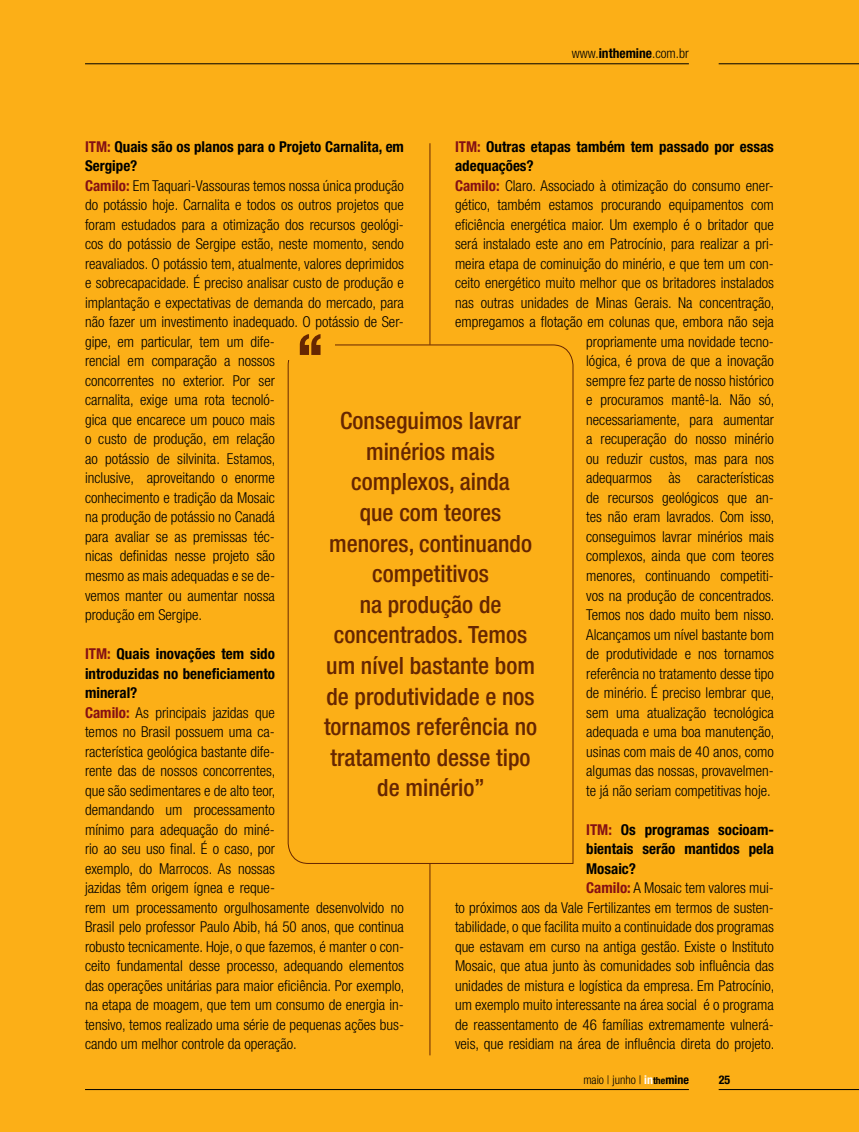
<style>
.page{position:relative;width:859px;height:1132px;background:#fff}
.page>*{position:absolute;margin:0;border:0;box-sizing:border-box;transform-origin:0 0}
.t1{font:500 condensed 23.85px/30.6px "Helvetica Neue LT Std";color:#662601;text-align:center}
.t2{font:300 condensed 15px/19.5px "Helvetica Neue LT Std";color:#000}
.t3{font:700 condensed 15px "Helvetica Neue LT Std";color:#000}
.t4{font:300 condensed 13.5px "Helvetica Neue LT Std";color:#000}
.t5{font:300 condensed 12px "Helvetica Neue LT Std";color:#000}
.t6{font:700 condensed 12px "Helvetica Neue LT Std";color:#000}
.s1{font-weight:700}
.s2{color:#851013}
.s3{font-weight:700;color:#851013}
.s4{font-weight:700;color:#fff}
.s5{font-weight:700;font-size:9.75px}
</style>
<div class="page">
<div style="left:0;top:0;width:859px;height:1131px;background:#fcaf17"></div>
<hr style="left:85px;top:63px;width:604px;height:1px;background:#000">
<hr style="left:719px;top:63px;width:140px;height:1px;background:#000">
<hr style="left:85px;top:1088px;width:604px;height:1px;background:#000">
<hr style="left:719px;top:1088px;width:140px;height:1px;background:#000">
<svg style="left:287px;top:344px;width:287px;height:520px"></svg>
<div style="left:286px;top:330px;width:49px;height:29px;background:#fcaf17"></div>
<svg style="left:300px;top:334px;width:21px;height:21px"></svg>
<hr style="left:429px;top:863px;width:1px;height:191px;background:#662601">
<hr style="left:429px;top:143px;width:1px;height:201px;background:#662601">
<p class="t4" style="left:572px;top:46px;width:118px">www.<span class="s1">inthemine</span>.com.br</p>
<p class="t3" style="left:455px;top:137px;width:320px"><span class="s2">ITM:</span> Outras etapas também tem passado por essas</p>
<p class="t3" style="left:455px;top:157px;width:80px">adequações?</p>
<p class="t2" style="left:455px;top:175px;width:320px"><span class="s3">Camilo:</span> Claro. Associado à otimização do consumo ener-</p>
<p class="t2" style="left:455px;top:195px;width:320px">gético, também estamos procurando equipamentos com</p>
<p class="t2" style="left:455px;top:214px;width:320px">eficiência energética maior. Um exemplo é o britador que</p>
<p class="t2" style="left:455px;top:234px;width:320px">será instalado este ano em Patrocínio, para realizar a pri-</p>
<p class="t2" style="left:455px;top:253px;width:320px">meira etapa de cominuição do minério, e que tem um con-</p>
<p class="t2" style="left:455px;top:273px;width:320px">ceito energético muito melhor que os britadores instalados</p>
<p class="t2" style="left:455px;top:292px;width:321px">nas outras unidades de Minas Gerais. Na concentração,</p>
<p class="t2" style="left:455px;top:312px;width:320px">empregamos a flotação em colunas que, embora não seja</p>
<p class="t2" style="left:586px;top:331px;width:189px">propriamente uma novidade tecno-</p>
<p class="t2" style="left:586px;top:351px;width:189px">lógica, é prova de que a inovação</p>
<p class="t2" style="left:586px;top:370px;width:189px">sempre fez parte de nosso histórico</p>
<p class="t2" style="left:586px;top:390px;width:190px">e procuramos mantê-la. Não só,</p>
<p class="t2" style="left:586px;top:409px;width:189px">necessariamente, para aumentar</p>
<p class="t2" style="left:586px;top:429px;width:189px">a recuperação do nosso minério</p>
<p class="t2" style="left:586px;top:448px;width:189px">ou reduzir custos, mas para nos</p>
<p class="t2" style="left:586px;top:468px;width:189px">adequarmos às características</p>
<p class="t2" style="left:586px;top:487px;width:189px">de recursos geológicos que an-</p>
<p class="t2" style="left:586px;top:507px;width:190px">tes não eram lavrados. Com isso,</p>
<p class="t2" style="left:586px;top:526px;width:189px">conseguimos lavrar minérios mais</p>
<p class="t2" style="left:586px;top:546px;width:189px">complexos, ainda que com teores</p>
<p class="t2" style="left:586px;top:565px;width:189px">menores, continuando competiti-</p>
<p class="t2" style="left:586px;top:585px;width:190px">vos na produção de concentrados.</p>
<p class="t2" style="left:586px;top:604px;width:190px">Temos nos dado muito bem nisso.</p>
<p class="t2" style="left:586px;top:624px;width:189px">Alcançamos um nível bastante bom</p>
<p class="t2" style="left:586px;top:643px;width:189px">de produtividade e nos tornamos</p>
<p class="t2" style="left:586px;top:663px;width:189px">referência no tratamento desse tipo</p>
<p class="t2" style="left:586px;top:682px;width:190px">de minério. É preciso lembrar que,</p>
<p class="t2" style="left:586px;top:702px;width:189px">sem uma atualização tecnológica</p>
<p class="t2" style="left:586px;top:721px;width:190px">adequada e uma boa manutenção,</p>
<p class="t2" style="left:586px;top:741px;width:189px">usinas com mais de 40 anos, como</p>
<p class="t2" style="left:586px;top:760px;width:189px">algumas das nossas, provavelmen-</p>
<p class="t2" style="left:586px;top:780px;width:186px">te já não seriam competitivas hoje.</p>
<p class="t3" style="left:586px;top:820px;width:189px"><span class="s2">ITM:</span> Os programas socioam-</p>
<p class="t3" style="left:586px;top:839px;width:189px">bientais serão mantidos pela</p>
<p class="t3" style="left:586px;top:859px;width:51px">Mosaic?</p>
<p class="t2" style="left:586px;top:877px;width:189px"><span class="s3">Camilo:</span> A Mosaic tem valores mui-</p>
<p class="t2" style="left:455px;top:897px;width:320px">to próximos aos da Vale Fertilizantes em termos de susten-</p>
<p class="t2" style="left:455px;top:916px;width:320px">tabilidade, o que facilita muito a continuidade dos programas</p>
<p class="t2" style="left:455px;top:936px;width:320px">que estavam em curso na antiga gestão. Existe o Instituto</p>
<p class="t2" style="left:455px;top:955px;width:320px">Mosaic, que atua junto às comunidades sob influência das</p>
<p class="t2" style="left:455px;top:975px;width:321px">unidades de mistura e logística da empresa. Em Patrocínio,</p>
<p class="t2" style="left:455px;top:994px;width:320px">um exemplo muito interessante na área social é o programa</p>
<p class="t2" style="left:455px;top:1014px;width:320px">de reassentamento de 46 famílias extremamente vulnerá-</p>
<p class="t2" style="left:455px;top:1033px;width:321px">veis, que residiam na área de influência direta do projeto.</p>
<p class="t2" style="left:85px;top:136px;width:320px"><span class="s3">ITM:</span> <span class="s1">Quais são os planos para o Projeto Carnalita, em Sergipe?<br></span><span class="s3">Camilo:</span> Em Taquari-Vassouras temos nossa única produção do potássio hoje. Carnalita e todos os outros projetos que foram estudados para a otimização dos recursos geológi&shy;cos do potássio de Sergipe estão, neste momento, sendo reavaliados. O potássio tem, atualmente, valores deprimidos e sobrecapacidade. É preciso analisar custo de produção e implantação e expectativas de demanda do mercado, para não fazer um investimento inadequado. O potássio de Ser&shy;gipe, em particular, tem um dife-<br>rencial em comparação a nossos<br>concorrentes no exterior. Por ser<br>carnalita, exige uma rota tecnoló-<br>gica que encarece um pouco mais<br>o custo de produção, em relação<br>ao potássio de silvinita. Estamos,<br>inclusive, aproveitando o enorme<br>conhecimento e tradição da Mosaic<br>na produção de potássio no Canadá<br>para avaliar se as premissas téc-<br>nicas definidas nesse projeto são<br>mesmo as mais adequadas e se de-<br>vemos manter ou aumentar nossa<br>produção em Sergipe.</p>
<p class="t2" style="left:85px;top:643px;width:321px"><span class="s3">ITM:</span> <span class="s1">Quais inovações tem sido<br>introduzidas no beneficiamento<br>mineral?<br></span><span class="s3">Camilo:</span> As principais jazidas que<br>temos no Brasil possuem uma ca-<br>racterística geológica bastante dife-<br>rente das de nossos concorrentes,<br>que são sedimentares e de alto teor,<br>demandando um processamento<br>mínimo para adequação do miné-<br>rio ao seu uso final. É o caso, por<br>exemplo, do Marrocos. As nossas<br>jazidas têm origem ígnea e reque-<br>rem um processamento orgulhosamente desenvolvido no Brasil pelo professor Paulo Abib, há 50 anos, que continua robusto tecnicamente. Hoje, o que fazemos, é manter o con&shy;ceito fundamental desse processo, adequando elementos das operações unitárias para maior eficiência. Por exemplo, na etapa de moagem, que tem um consumo de energia in&shy;tensivo, temos realizado uma série de pequenas ações bus&shy;cando um melhor controle da operação.</p>
<p class="t1" style="left:324px;top:405px;width:215px">Conseguimos lavrar minérios mais complexos, ainda<br>que com teores menores, continuando competitivos<br>na produção de concentrados. Temos um nível bastante bom de produtividade e nos tornamos referência no tratamento desse tipo de minério”</p>
<p class="t5" style="left:583px;top:1072px;width:107px">maio | junho | <span class="s4">in</span><span class="s5">the</span><span class="s1">mine</span></p>
<p class="t6" style="left:719px;top:1072px;width:13px">25</p>
</div>
